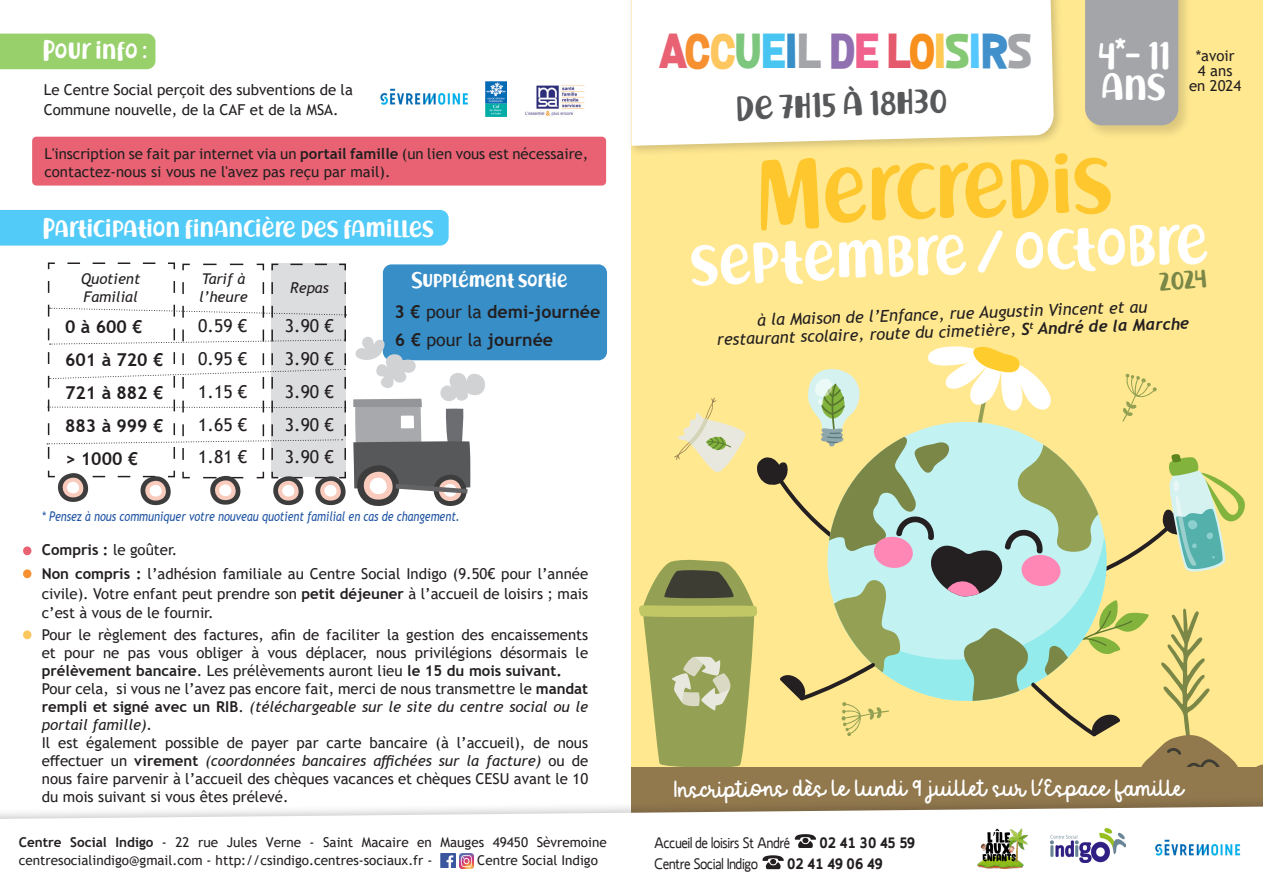
<style>
.page{position:relative;width:1263px;height:893px;background:#fff}
.page>*{position:absolute;margin:0;border:0;box-sizing:border-box;transform-origin:0 0}
.t1{font:82.95px "Richela Kids";color:#ffc72e}
.t2{font:60px "Richela Kids";color:#fff}
.t3{font:48.9px "Ballsof Bastille";letter-spacing:.005em;color:#a4a5a9}
.t4{font:39.45px "Richela Kids";color:#fff}
.t5{font:35.1px "Richela Kids";color:#57585a}
.t6{font:27px "Becca&Perry script";color:#fff}
.t7{font:26.55px "Richela Kids";color:#7a8747}
.t8{font:24.45px "Richela Kids";color:#fff}
.t9{font:19.5px "Richela Kids";letter-spacing:-.005em;color:#fff}
.t10{font:700 17.7px "Trebuchet MS";color:#231f20}
.t11{font:17.7px "Trebuchet MS";color:#231f20}
.t12{font:italic 16.5px/18px "Trebuchet MS";color:#231f20;text-align:center}
.t13{font:15px/18px "Trebuchet MS";color:#231f20;text-align:justify}
.t14{font:15px "Ligurino";color:#231f20}
.t15{font:700 15px "Ligurino";letter-spacing:-.015em;color:#231f20}
.t16{font:italic 14.85px/17.7px "Trebuchet MS";color:#231f20}
.t17{font:13.5px/18px "Trebuchet MS";color:#231f20}
.t18{font:italic 13.2px "Trebuchet MS";color:#1e53a3;scale:.82 1}
.s1{font-weight:700}
.s2{font-weight:400}
.s3{font-style:italic}
.s4{color:#e86273}
.s5{color:#f69030}
.s6{color:#fec65e}
.s7{color:#7cc67e}
.s8{color:#49c5f2}
.s9{color:#388fc8}
.s10{color:#9070b1}
.s11{color:#f0618e}
.s12{color:#e55a6d}
.s13{color:#f8901d}
.s14{color:#ffca56}
.s15{color:#85c974}
.s16{color:#55c8ff}
.s17{color:#4190cb}
.s18{font-family:"Trebuchet";font-weight:700}
</style>
<div class="page">
<div style="left:631px;top:0;width:632px;height:836px;background:#ffe890"></div>
<div style="left:1083px;top:0;width:109px;height:139px;background:#231f20;opacity:.16"></div>
<div style="left:1085px;top:0;width:93px;height:125px;background:#a4a5a9"></div>
<div style="left:626px;top:0;width:438px;height:157px;background:#231f20;opacity:.21"></div>
<div style="left:631px;top:0;width:423px;height:146px;background:#fff"></div>
<div style="left:0;top:210px;width:449px;height:36px;background:#52cbf8"></div>
<div style="left:0;top:34px;width:155px;height:35px;background:#98d06b"></div>
<img style="left:380px;top:88px;width:88px;height:17px">
<img style="left:485px;top:82px;width:22px;height:35px">
<img style="left:525px;top:85px;width:59px;height:31px">
<div style="left:0;top:796px;width:1263px;height:97px;background:#fff"></div>
<svg style="left:0;top:807px;width:1019px;height:63px"></svg>
<svg style="left:795px;top:834px;width:21px;height:14px"></svg>
<svg style="left:762px;top:855px;width:22px;height:14px"></svg>
<img style="left:1051px;top:828px;width:75px;height:35px">
<img style="left:1155px;top:839px;width:86px;height:17px">
<img style="left:977px;top:828px;width:51px;height:40px">
<img style="left:441px;top:854px;width:14px;height:14px">
<div style="left:32px;top:137px;width:574px;height:49px;background:#e86273;border-radius:4px"></div>
<div style="left:383px;top:264px;width:224px;height:96px;background:#388fc8;border-radius:9px"></div>
<svg style="left:47px;top:262px;width:439px;height:244px"></svg>
<img style="left:459px;top:854px;width:15px;height:14px">
<div style="left:23px;top:569px;width:8px;height:9px;background:#f69030;border-radius:4px"></div>
<div style="left:23px;top:546px;width:8px;height:9px;background:#e86273;border-radius:4px"></div>
<div style="left:23px;top:630px;width:8px;height:9px;background:#fec65e;border-radius:4px"></div>
<svg style="left:637px;top:346px;width:626px;height:467px"></svg>
<p class="t8" style="left:43px;top:36px;width:106px">Pour info :</p>
<p class="t13" style="left:44px;top:80px;width:311px;line-height:19.6px">Le Centre Social perçoit des subventions de la<br>Commune nouvelle, de la CAF et de la MSA.</p>
<p class="t13" style="left:44px;top:144px;width:545px">L'inscription se fait par internet via un <span class="s1">portail famille</span> (un lien vous est nécessaire, contactez-nous si vous ne l'avez pas reçu par mail).</p>
<p class="t8" style="left:43px;top:214px;width:393px">Participation financière des familles</p>
<p class="t16" style="left:81px;top:270px;width:61px">Quotient</p>
<p class="t16" style="left:84px;top:288px;width:56px">Familial</p>
<p class="t10" style="left:65px;top:316px;width:79px">0 à 600 €</p>
<p class="t10" style="left:65px;top:349px;width:100px">601 à 720 €</p>
<p class="t10" style="left:65px;top:382px;width:100px">721 à 882 €</p>
<p class="t10" style="left:65px;top:414px;width:100px">883 à 999 €</p>
<p class="t10" style="left:65px;top:447px;width:75px">&gt; 1000 €</p>
<p class="t16" style="left:199px;top:270px;width:50px">Tarif à l’heure</p>
<p class="t16" style="left:290px;top:279px;width:40px">Repas</p>
<p class="t11" style="left:198px;top:315px;width:51px">0.59 €</p>
<p class="t11" style="left:198px;top:348px;width:51px">0.95 €</p>
<p class="t11" style="left:198px;top:380px;width:51px">1.15 €</p>
<p class="t11" style="left:198px;top:413px;width:51px">1.65 €</p>
<p class="t11" style="left:198px;top:446px;width:51px">1.81 €</p>
<p class="t11" style="left:285px;top:315px;width:51px">3.90 €</p>
<p class="t11" style="left:285px;top:348px;width:51px">3.90 €</p>
<p class="t11" style="left:285px;top:380px;width:51px">3.90 €</p>
<p class="t11" style="left:285px;top:413px;width:51px">3.90 €</p>
<p class="t11" style="left:285px;top:446px;width:51px">3.90 €</p>
<p class="t9" style="left:411px;top:269px;width:157px">Supplément sortie</p>
<p class="t10" style="left:394px;top:300px;width:207px">3 € <span class="s2">pour la</span> demi-journée</p>
<p class="t10" style="left:395px;top:329px;width:160px">6 € <span class="s2">pour la</span> journée</p>
<p class="t18" style="left:42px;top:508px;width:511px">* Pensez à nous communiquer votre nouveau quotient familial en cas de changement.</p>
<p class="t13" style="left:42px;top:541px;width:137px"><span class="s1">Compris :</span> le goûter.</p>
<p class="t13" style="left:42px;top:564px;width:548px;line-height:19.5px"><span class="s1">Non compris :</span> l’adhésion familiale au Centre Social Indigo (9.50€ pour l’année civile). Votre enfant peut prendre son <span class="s1">petit déjeuner</span> à l’accueil de loisirs ; mais c’est à vous de le fournir.</p>
<p class="t13" style="left:42px;top:626px;width:548px">Pour le règlement des factures, afin de faciliter la gestion des encaissements et pour ne pas vous obliger à vous déplacer, nous privilégions désormais le <span class="s1">prélèvement bancaire</span>. Les prélèvements auront lieu <span class="s1">le 15 du mois suivant.</span></p>
<p class="t13" style="left:42px;top:680px;width:548px">Pour cela, si vous ne l’avez pas encore fait, merci de nous transmettre le <span class="s1">mandat rempli et signé avec un RIB</span>. <span class="s3">(téléchargeable sur le site du centre social ou le portail famille).</span></p>
<p class="t13" style="left:42px;top:734px;width:548px">Il est également possible de payer par carte bancaire (à l’accueil), de nous effectuer un <span class="s1">virement</span> <span class="s3">(coordonnées bancaires affichées sur la facture)</span> ou de nous faire parvenir à l’accueil des chèques vacances et chèques CESU avant le 10 du mois suivant si vous êtes prélevé.</p>
<p class="t17" style="left:19px;top:834px;width:589px"><span class="s1">Centre Social Indigo</span> - 22 rue Jules Verne - Saint Macaire en Mauges 49450 Sèvremoine centresocialindigo@gmail.com - http://csindigo.centres-sociaux.fr -</p>
<p class="t17" style="left:477px;top:852px;width:122px">Centre Social Indigo</p>
<p class="t3" style="left:660px;top:29px;width:374px"><span class="s4">A</span><span class="s5">C</span><span class="s6">C</span><span class="s7">U</span><span class="s8">E</span><span class="s9">I</span>L <span class="s10">D</span><span class="s11">E</span> <span class="s12">L</span><span class="s13">O</span><span class="s14">I</span><span class="s15">S</span><span class="s16">I</span><span class="s17">R</span>S</p>
<p class="t5" style="left:735px;top:86px;width:213px;rotate:-2deg">de 7h15 à 18h30</p>
<p class="t4" style="left:1098px;top:32px;width:74px">4*- 11</p>
<p class="t4" style="left:1101px;top:63px;width:66px">ans</p>
<p class="t13" style="left:1196px;top:46px;width:40px">*avoir</p>
<p class="t13" style="left:1198px;top:61px;width:36px">4 ans</p>
<p class="t13" style="left:1189px;top:76px;width:54px">en 2024</p>
<p class="t1" style="left:754px;top:146px;width:358px;rotate:-2deg">Mercredis</p>
<p class="t2" style="left:688px;top:231px;width:520px;rotate:-3deg">septembre / octobre</p>
<p class="t7" style="left:1157px;top:266px;width:50px;rotate:-6deg">2024</p>
<p class="t12" style="left:716px;top:313px;width:474px;rotate:-2deg">à la Maison de l’Enfance, rue Augustin Vincent et au restaurant scolaire, route du cimetière, <span class="s18">S</span><sup>t</sup> <span class="s18">André de la Marche</span></p>
<p class="t6" style="left:674px;top:772px;width:510px">Inscriptions dès le lundi 9 juillet sur l’Espace famille</p>
<p class="t14" style="left:655px;top:834px;width:137px">Accueil de loisirs St André</p>
<p class="t15" style="left:819px;top:834px;width:97px">02 41 30 45 59</p>
<p class="t14" style="left:655px;top:855px;width:105px">Centre Social Indigo</p>
<p class="t15" style="left:787px;top:855px;width:97px">02 41 49 06 49</p>
</div>
